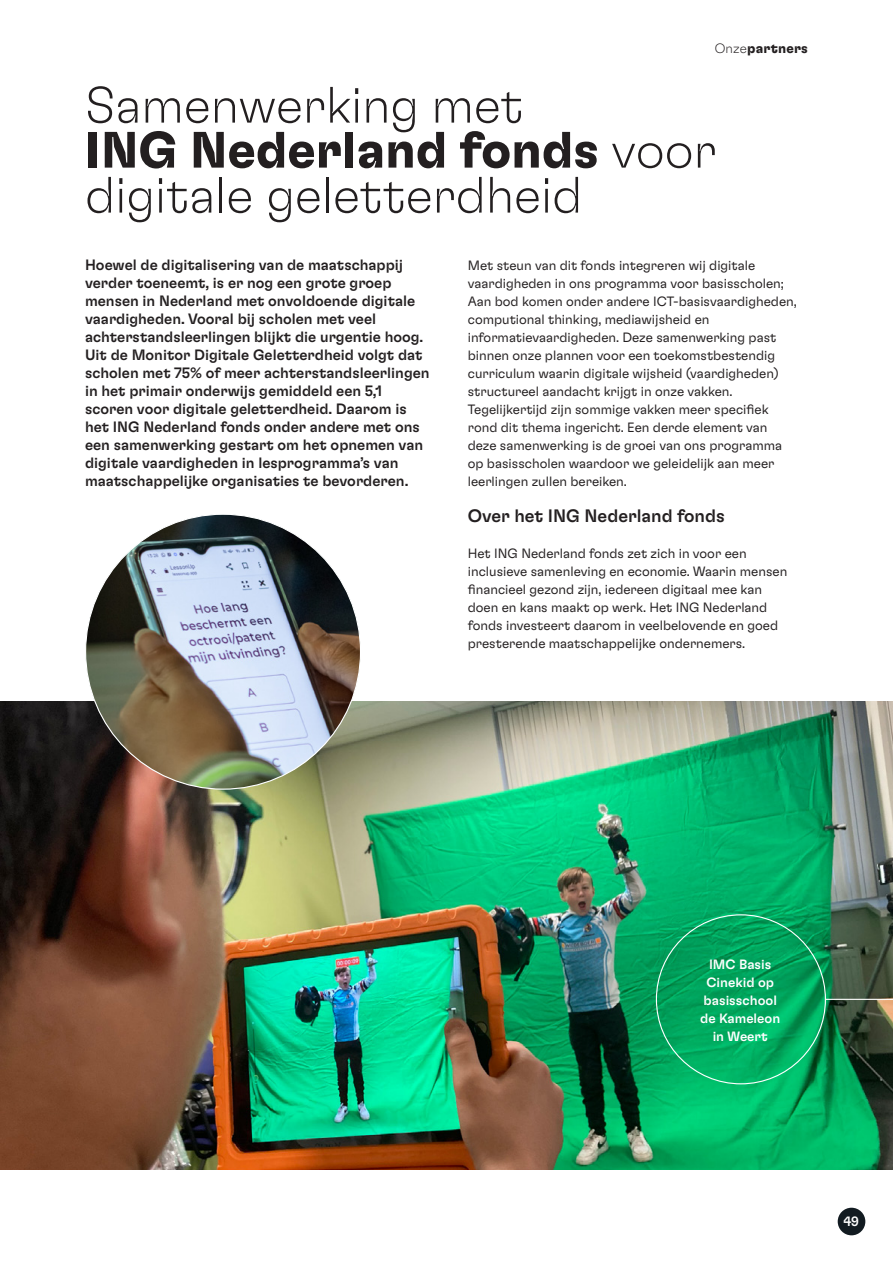
<style>
.page{position:relative;width:893px;height:1263px;background:#fff}
.page>*{position:absolute;margin:0;border:0;box-sizing:border-box;transform-origin:0 0}
.t1{font:100 51px/45px "GT Flexa Trial";color:#231f20}
.t2{font:500 18px "GT Flexa";color:#231f20}
.t3{font:500 15px/18px "GT Flexa";color:#231f20}
.t4{font:300 13.5px/18px "GT Flexa";color:#231f20}
.t5{font:500 13.5px/18px "GT Flexa";color:#fff;text-align:center}
.t6{font:700 13.5px "GT Flexa Trial";letter-spacing:.015em;color:#231f20}
.s1{font-weight:100}
.s2{font-weight:700}
</style>
<div class="page">
<img style="left:0;top:702px;width:893px;height:467px">
<div style="left:838px;top:1208px;width:27px;height:27px;background:#121b21;border-radius:50%"></div>
<img style="left:86px;top:514px;width:274px;height:275px;border-radius:137px">
<hr style="left:826px;top:999px;width:67px;height:1px;background:#fff">
<p class="t6" style="left:715px;top:44px;width:95px"><span class="s1">Onze</span>partners</p>
<h1 class="t1" style="left:85px;top:87px;width:633px">Samenwerking met<br><span class="s2">ING Nederland fonds</span> voor digitale geletterdheid</h1>
<p class="t3" style="left:85px;top:255px;width:346px">Hoewel de digitalisering van de maatschappij verder toeneemt, is er nog een grote groep mensen in Nederland met onvoldoende digitale vaardigheden. Vooral bij scholen met veel achterstandsleerlingen blijkt die urgentie hoog.<br>Uit de Monitor Digitale Geletterdheid volgt dat scholen met 75% of meer achterstandsleerlingen in het primair onderwijs gemiddeld een 5,1 scoren voor digitale geletterdheid. Daarom is het ING Nederland fonds onder andere met ons een samenwerking gestart om het opnemen van digitale vaardigheden in lesprogramma’s van maatschappelijke organisaties te bevorderen.</p>
<p class="t4" style="left:468px;top:256px;width:331px">Met steun van dit fonds integreren wij digitale vaardigheden in ons programma voor basisscholen; Aan bod komen onder andere ICT-basisvaardigheden, computional thinking, mediawijsheid en informatievaardigheden. Deze samenwerking past binnen onze plannen voor een toekomstbestendig curriculum waarin digitale wijsheid (vaardigheden) structureel aandacht krijgt in onze vakken.<br>Tegelijkertijd zijn sommige vakken meer specifiek rond dit thema ingericht. Een derde element van deze samenwerking is de groei van ons programma op basisscholen waardoor we geleidelijk aan meer leerlingen zullen bereiken.</p>
<h2 class="t2" style="left:468px;top:505px;width:259px">Over het ING Nederland fonds</h2>
<p class="t4" style="left:468px;top:544px;width:321px">Het ING Nederland fonds zet zich in voor een inclusieve samenleving en economie. Waarin mensen financieel gezond zijn, iedereen digitaal mee kan doen en kans maakt op werk. Het ING Nederland fonds investeert daarom in veelbelovende en goed presterende maatschappelijke ondernemers.</p>
<p class="t5" style="left:700px;top:954px;width:81px">IMC Basis<br>Cinekid op basisschool de Kameleon in Weert</p>
<p class="t5" style="left:843px;top:1212px;width:17px">49</p>
</div>
